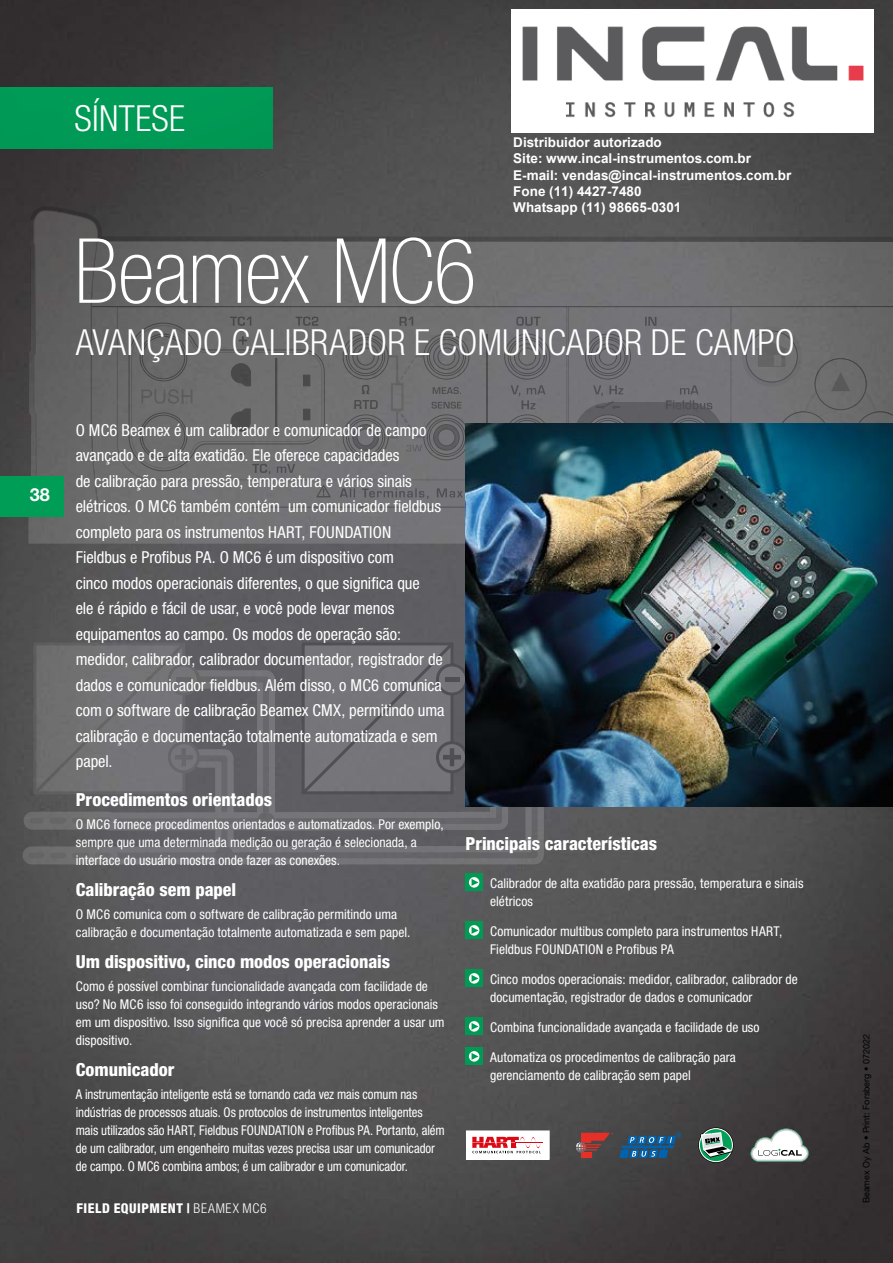
<style>
.page{position:relative;width:893px;height:1263px;background:#fff}
.page>*{position:absolute;margin:0;border:0;box-sizing:border-box;transform-origin:0 0}
.t1{font:100 condensed 90px "Helvetica Neue LT Pro";letter-spacing:-.01em;color:#fff}
.t2{font:300 condensed 36px "Helvetica Neue LT Pro";letter-spacing:.005em;color:#fff}
.t3{font:800 condensed 18px "Helvetica Neue LT Pro";color:#fff}
.t4{font:700 18px "Helvetica Neue LT Pro";color:#fff}
.t5{font:condensed 16.5px/25.5px "Helvetica Neue LT Pro";letter-spacing:-.005em;color:#fff}
.t6{font:condensed 13.5px/18px "Helvetica Neue LT Pro";color:#fff}
.t7{font:condensed 13.5px/18px "Helvetica Neue LT Pro";color:#fff;scale:.95 1}
.t8{font:800 condensed 13.5px "Helvetica Neue LT Std";letter-spacing:.04em;color:#fff}
.t9{font:9px "Helvetica Neue LT Std";color:#000}
.s1{font-weight:300}
</style>
<div class="page">
<img style="left:0;top:0;width:893px;height:1263px">
<div style="left:131px;top:544px;width:192px;height:321px;background:#5d5c60"></div>
<svg style="left:21px;top:210px;width:872px;height:334px;background:#686869"></svg>
<svg style="left:182px;top:861px;width:371px;height:4px"></svg>
<div style="left:108px;top:846px;width:116px;height:18px;background:#757579"></div>
<div style="left:32px;top:846px;width:76px;height:18px;background:#707070"></div>
<div style="left:215px;top:846px;width:19px;height:18px;background:#68676c;border-radius:50%"></div>
<svg style="left:31px;top:640px;width:862px;height:221px;background:#656568"></svg>
<div style="left:0;top:87px;width:273px;height:61px;background:#009a56"></div>
<img style="left:466px;top:424px;width:427px;height:383px">
<div style="left:466px;top:874px;width:17px;height:17px;background:#009a54"></div>
<svg style="left:469px;top:877px;width:10px;height:11px"></svg>
<div style="left:466px;top:922px;width:17px;height:17px;background:#009a54"></div>
<svg style="left:469px;top:925px;width:10px;height:11px"></svg>
<div style="left:466px;top:970px;width:17px;height:17px;background:#009a54"></div>
<svg style="left:469px;top:973px;width:10px;height:11px"></svg>
<div style="left:466px;top:1018px;width:17px;height:17px;background:#009a54"></div>
<svg style="left:469px;top:1021px;width:10px;height:11px"></svg>
<div style="left:466px;top:1048px;width:17px;height:17px;background:#009a54"></div>
<svg style="left:469px;top:1051px;width:10px;height:11px"></svg>
<div style="left:581px;top:1152px;width:10px;height:5px;background:#e63027"></div>
<svg style="left:576px;top:1133px;width:37px;height:19px"></svg>
<svg style="left:619px;top:1132px;width:62px;height:26px;background:#2d5c7f"></svg>
<div style="left:466px;top:1131px;width:83px;height:28px;background:#fff"></div>
<svg style="left:472px;top:1137px;width:71px;height:16px"></svg>
<svg style="left:699px;top:1128px;width:34px;height:34px"></svg>
<div style="left:699px;top:1129px;width:33px;height:32px;background:#00a057;border-radius:50%"></div>
<div style="left:699px;top:1128px;width:34px;height:34px;border:1px solid #fff;border-radius:50%"></div>
<svg style="left:700px;top:1132px;width:32px;height:26px"></svg>
<svg style="left:751px;top:1128px;width:58px;height:34px"></svg>
<div style="left:0;top:476px;width:64px;height:40px;background:#009d57"></div>
<img style="left:512px;top:9px;width:361px;height:123px">
<h2 class="t2" style="left:75px;top:98px;width:112px">SÍNTESE</h2>
<h3 class="t4" style="left:30px;top:483px;width:21px">38</h3>
<h1 class="t1" style="left:74px;top:222px;width:404px">Beamex MC6</h1>
<h2 class="t2" style="left:76px;top:322px;width:720px">AVANÇADO CALIBRADOR E COMUNICADOR DE CAMPO</h2>
<p class="t5" style="left:76px;top:417px;width:370px">O MC6 Beamex é um calibrador e comunicador de campo avançado e de alta exatidão. Ele oferece capacidades<br>de calibração para pressão, temperatura e vários sinais elétricos. O MC6 também contém um comunicador fieldbus completo para os instrumentos HART, FOUNDATION Fieldbus e Profibus PA. O MC6 é um dispositivo com<br>cinco modos operacionais diferentes, o que significa que<br>ele é rápido e fácil de usar, e você pode levar menos equipamentos ao campo. Os modos de operação são: medidor, calibrador, calibrador documentador, registrador de dados e comunicador fieldbus. Além disso, o MC6 comunica com o software de calibração Beamex CMX, permitindo uma calibração e documentação totalmente automatizada e sem papel.</p>
<h3 class="t3" style="left:76px;top:789px;width:198px">Procedimentos orientados</h3>
<p class="t6" style="left:76px;top:815px;width:369px">O MC6 fornece procedimentos orientados e automatizados. Por exemplo, sempre que uma determinada medição ou geração é selecionada, a interface do usuário mostra onde fazer as conexões.</p>
<h3 class="t3" style="left:76px;top:879px;width:162px">Calibração sem papel</h3>
<p class="t6" style="left:76px;top:905px;width:336px">O MC6 comunica com o software de calibração permitindo uma calibração e documentação totalmente automatizada e sem papel.</p>
<h3 class="t3" style="left:76px;top:951px;width:316px">Um dispositivo, cinco modos operacionais</h3>
<p class="t6" style="left:76px;top:977px;width:370px">Como é possível combinar funcionalidade avançada com facilidade de uso? No MC6 isso foi conseguido integrando vários modos operacionais em um dispositivo. Isso significa que você só precisa aprender a usar um dispositivo.</p>
<h3 class="t3" style="left:76px;top:1059px;width:100px">Comunicador</h3>
<p class="t7" style="left:76px;top:1085px;width:390px">A instrumentação inteligente está se tornando cada vez mais comum nas indústrias de processos atuais. Os protocolos de instrumentos inteligentes mais utilizados são HART, Fieldbus FOUNDATION e Profibus PA. Portanto, além de um calibrador, um engenheiro muitas vezes precisa usar um comunicador de campo. O MC6 combina ambos; é um calibrador e um comunicador.</p>
<p class="t8" style="left:77px;top:1200px;width:192px">FIELD EQUIPMENT | <span class="s1">BEAMEX MC6</span></p>
<h3 class="t3" style="left:466px;top:833px;width:193px">Principais características</h3>
<p class="t6" style="left:490px;top:874px;width:315px">Calibrador de alta exatidão para pressão, temperatura e sinais elétricos</p>
<p class="t6" style="left:490px;top:922px;width:294px">Comunicador multibus completo para instrumentos HART,<br>Fieldbus FOUNDATION e Profibus PA</p>
<p class="t6" style="left:490px;top:970px;width:309px">Cinco modos operacionais: medidor, calibrador, calibrador de documentação, registrador de dados e comunicador</p>
<p class="t6" style="left:490px;top:1018px;width:271px">Combina funcionalidade avançada e facilidade de uso</p>
<p class="t6" style="left:490px;top:1048px;width:247px">Automatiza os procedimentos de calibração para gerenciamento de calibração sem papel</p>
<p class="t9" style="left:861px;top:1203px;width:171px;rotate:-90deg">Beamex Oy Ab • Print: Forsberg • 072022</p>
</div>
